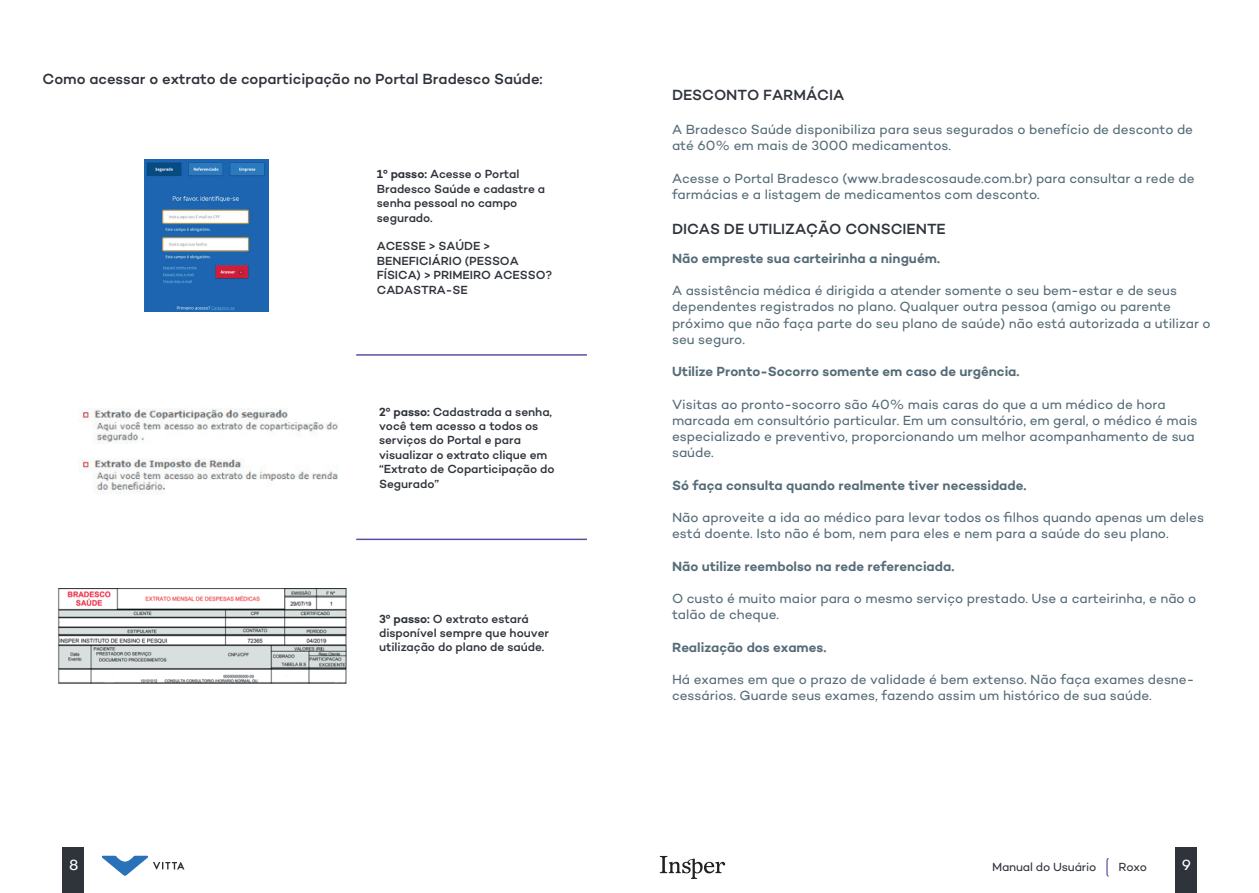
<style>
.page{position:relative;width:1259px;height:893px;background:#fff}
.page>*{position:absolute;margin:0;border:0;box-sizing:border-box;transform-origin:0 0}
.t1{font:500 15px "Campton";letter-spacing:-.005em;color:#2f343b}
.t2{font:15px "Campton";color:#fff}
.t3{font:13.5px/16.2px "Campton";color:#556c78}
.t4{font:600 13.5px "Campton";color:#556c78}
.t5{font:500 12px/14.4px "Campton";letter-spacing:-.005em;color:#2f343b}
.t6{font:12px "Campton";letter-spacing:-.015em;color:#2f343b}
.s1{font-weight:600}
</style>
<div class="page">
<div style="left:1175px;top:847px;width:21px;height:46px;background:#2f343b"></div>
<svg style="left:660px;top:856px;width:65px;height:23px"></svg>
<div style="left:63px;top:847px;width:21px;height:46px;background:#2f343b"></div>
<svg style="left:101px;top:856px;width:83px;height:20px"></svg>
<hr style="left:356px;top:354px;width:231px;height:2px;background:#5f4da0">
<hr style="left:356px;top:539px;width:231px;height:1px;background:#5f4da0">
<img style="left:144px;top:160px;width:124px;height:151px">
<img style="left:81px;top:408px;width:257px;height:84px">
<img style="left:58px;top:588px;width:289px;height:95px">
<svg style="left:1106px;top:858px;width:3px;height:19px"></svg>
<p class="t1" style="left:43px;top:69px;width:502px">Como acessar o extrato de coparticipação no Portal Bradesco Saúde:</p>
<p class="t5" style="left:377px;top:167px;width:170px"><span class="s1">1º passo:</span> Acesse o Portal<br>Bradesco Saúde e cadastre a senha pessoal no campo segurado.</p>
<p class="t5" style="left:377px;top:239px;width:177px">ACESSE &gt; SAÚDE &gt;<br>BENEFICIÁRIO (PESSOA<br>FÍSICA) &gt; PRIMEIRO ACESSO?<br>CADASTRA-SE</p>
<p class="t5" style="left:379px;top:404px;width:177px"><span class="s1">2º passo:</span> Cadastrada a senha, você tem acesso a todos os serviços do Portal e para visualizar o extrato clique em “Extrato de Coparticipação do<br>Segurado”</p>
<p class="t5" style="left:379px;top:611px;width:171px"><span class="s1">3º passo:</span> O extrato estará disponível sempre que houver utilização do plano de saúde.</p>
<p class="t1" style="left:672px;top:85px;width:174px">DESCONTO FARMÁCIA</p>
<p class="t3" style="left:672px;top:121px;width:522px">A Bradesco Saúde disponibiliza para seus segurados o benefício de desconto de até 60% em mais de 3000 medicamentos.</p>
<p class="t3" style="left:672px;top:170px;width:524px">Acesse o Portal Bradesco (www.bradescosaude.com.br) para consultar a rede de farmácias e a listagem de medicamentos com desconto.</p>
<p class="t1" style="left:672px;top:220px;width:275px">DICAS DE UTILIZAÇÃO CONSCIENTE</p>
<p class="t4" style="left:672px;top:250px;width:269px">Não empreste sua carteirinha a ninguém.</p>
<p class="t3" style="left:672px;top:282px;width:540px">A assistência médica é dirigida a atender somente o seu bem-estar e de seus dependentes registrados no plano. Qualquer outra pessoa (amigo ou parente próximo que não faça parte do seu plano de saúde) não está autorizada a utilizar o seu seguro.</p>
<p class="t4" style="left:672px;top:363px;width:349px">Utilize Pronto-Socorro somente em caso de urgência.</p>
<p class="t3" style="left:672px;top:396px;width:527px">Visitas ao pronto-socorro são 40% mais caras do que a um médico de hora marcada em consultório particular. Em um consultório, em geral, o médico é mais especializado e preventivo, proporcionando um melhor acompanhamento de sua saúde.</p>
<p class="t4" style="left:672px;top:476px;width:356px">Só faça consulta quando realmente tiver necessidade.</p>
<p class="t3" style="left:672px;top:509px;width:533px">Não aproveite a ida ao médico para levar todos os filhos quando apenas um deles está doente. Isto não é bom, nem para eles e nem para a saúde do seu plano.</p>
<p class="t4" style="left:672px;top:557px;width:284px">Não utilize reembolso na rede referenciada.</p>
<p class="t3" style="left:672px;top:590px;width:526px">O custo é muito maior para o mesmo serviço prestado. Use a carteirinha, e não o talão de cheque.</p>
<p class="t4" style="left:672px;top:638px;width:156px">Realização dos exames.</p>
<p class="t3" style="left:672px;top:671px;width:524px">Há exames em que o prazo de validade é bem extenso. Não faça exames desne&shy;cessários. Guarde seus exames, fazendo assim um histórico de sua saúde.</p>
<p class="t2" style="left:69px;top:856px;width:11px">8</p>
<p class="t6" style="left:992px;top:859px;width:106px">Manual do Usuário</p>
<p class="t6" style="left:1118px;top:859px;width:30px">Roxo</p>
<p class="t2" style="left:1181px;top:856px;width:11px">9</p>
</div>
